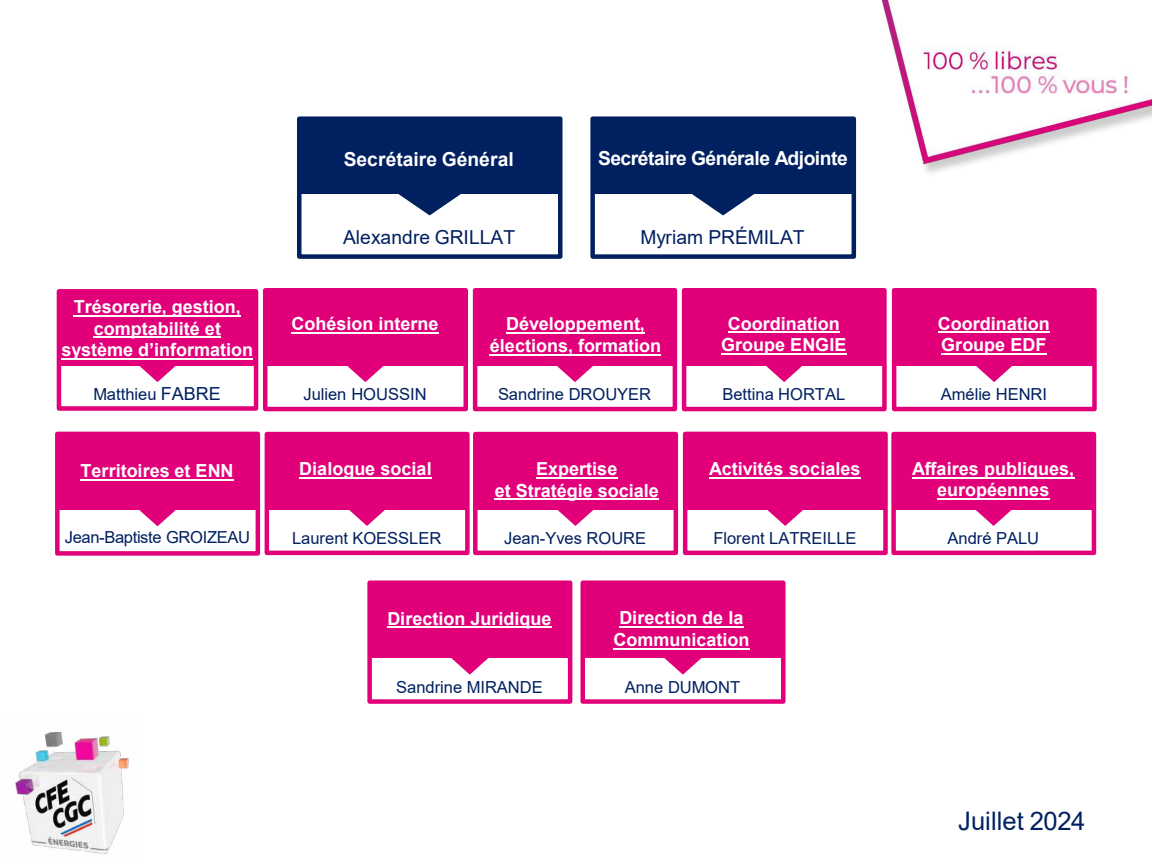
<style>
.page{position:relative;width:1152px;height:864px;background:#fff}
.page>*{position:absolute;margin:0;border:0;box-sizing:border-box;transform-origin:0 0}
.t1{font:25.5px "Arial";color:#002060}
.t2{font:19.2px "Arial";color:#002060}
.t3{font:700 19.2px "Arial";letter-spacing:-.025em;color:#fff}
.t4{font:700 19.2px "Arial";letter-spacing:.005em;color:#fff}
.t5{font:700 18px/21.6px "Arial";color:#fff;text-align:center}
.t6{font:16.5px "Arial";letter-spacing:-.005em;color:#002060}
.t7{font:16.5px "Arial";letter-spacing:-.025em;color:#002060}
.s1{font-size:18px}
</style>
<div class="page">
<div style="left:299px;top:119px;width:261px;height:75px;background:#002060"></div>
<div style="left:297px;top:116px;width:266px;height:143px;border:5px solid #002060"></div>
<svg style="left:398px;top:194px;width:63px;height:21px"></svg>
<div style="left:593px;top:119px;width:261px;height:75px;background:#002060"></div>
<div style="left:590px;top:116px;width:266px;height:143px;border:5px solid #002060"></div>
<svg style="left:692px;top:194px;width:62px;height:21px"></svg>
<div style="left:370px;top:583px;width:200px;height:75px;background:#e2007a"></div>
<div style="left:367px;top:580px;width:205px;height:124px;border:5px solid #e2007a"></div>
<svg style="left:451px;top:658px;width:38px;height:17px"></svg>
<hr style="left:387px;top:627px;width:165px;height:1px;background:#fff">
<div style="left:583px;top:583px;width:200px;height:75px;background:#e2007a"></div>
<div style="left:581px;top:580px;width:205px;height:124px;border:5px solid #e2007a"></div>
<svg style="left:650px;top:649px;width:66px;height:26px"></svg>
<hr style="left:619px;top:626px;width:125px;height:2px;background:#fff">
<hr style="left:613px;top:648px;width:136px;height:1px;background:#fff">
<img style="left:15px;top:731px;width:114px;height:123px">
<div style="left:59px;top:291px;width:197px;height:75px;background:#e2007a"></div>
<div style="left:57px;top:289px;width:201px;height:122px;border:5px solid #e2007a"></div>
<svg style="left:139px;top:366px;width:37px;height:16px"></svg>
<hr style="left:74px;top:315px;width:167px;height:2px;background:#fff">
<hr style="left:94px;top:337px;width:127px;height:1px;background:#fff">
<hr style="left:62px;top:358px;width:191px;height:2px;background:#fff">
<div style="left:475px;top:290px;width:200px;height:75px;background:#e2007a"></div>
<div style="left:473px;top:288px;width:204px;height:123px;border:5px solid #e2007a"></div>
<svg style="left:543px;top:365px;width:65px;height:17px"></svg>
<hr style="left:506px;top:332px;width:139px;height:2px;background:#fff">
<hr style="left:490px;top:354px;width:171px;height:2px;background:#fff">
<div style="left:265px;top:290px;width:201px;height:75px;background:#e2007a"></div>
<div style="left:263px;top:288px;width:205px;height:123px;border:5px solid #e2007a"></div>
<svg style="left:333px;top:365px;width:65px;height:17px"></svg>
<hr style="left:291px;top:332px;width:148px;height:2px;background:#fff">
<div style="left:684px;top:290px;width:200px;height:75px;background:#e2007a"></div>
<div style="left:682px;top:288px;width:205px;height:123px;border:5px solid #e2007a"></div>
<svg style="left:752px;top:365px;width:65px;height:17px"></svg>
<hr style="left:728px;top:332px;width:112px;height:1px;background:#fff">
<hr style="left:721px;top:353px;width:125px;height:2px;background:#fff">
<div style="left:894px;top:290px;width:200px;height:75px;background:#e2007a"></div>
<div style="left:892px;top:288px;width:205px;height:123px;border:5px solid #e2007a"></div>
<svg style="left:962px;top:365px;width:65px;height:17px"></svg>
<hr style="left:938px;top:332px;width:112px;height:1px;background:#fff">
<hr style="left:941px;top:353px;width:105px;height:2px;background:#fff">
<div style="left:267px;top:434px;width:200px;height:75px;background:#e2007a"></div>
<div style="left:265px;top:432px;width:205px;height:123px;border:5px solid #e2007a"></div>
<svg style="left:334px;top:509px;width:66px;height:17px"></svg>
<hr style="left:299px;top:477px;width:133px;height:2px;background:#fff">
<div style="left:475px;top:434px;width:201px;height:75px;background:#e2007a"></div>
<div style="left:473px;top:432px;width:205px;height:123px;border:5px solid #e2007a"></div>
<svg style="left:543px;top:498px;width:65px;height:28px"></svg>
<hr style="left:536px;top:477px;width:81px;height:2px;background:#fff">
<hr style="left:495px;top:499px;width:164px;height:1px;background:#fff">
<div style="left:894px;top:434px;width:200px;height:75px;background:#e2007a"></div>
<div style="left:891px;top:432px;width:205px;height:123px;border:5px solid #e2007a"></div>
<svg style="left:961px;top:509px;width:65px;height:17px"></svg>
<hr style="left:912px;top:477px;width:162px;height:2px;background:#fff">
<hr style="left:937px;top:498px;width:112px;height:2px;background:#fff">
<div style="left:685px;top:434px;width:200px;height:75px;background:#e2007a"></div>
<div style="left:683px;top:432px;width:205px;height:123px;border:5px solid #e2007a"></div>
<svg style="left:753px;top:509px;width:65px;height:17px"></svg>
<hr style="left:709px;top:477px;width:151px;height:2px;background:#fff">
<div style="left:57px;top:434px;width:201px;height:76px;background:#e2007a"></div>
<div style="left:55px;top:432px;width:205px;height:124px;border:5px solid #e2007a"></div>
<svg style="left:139px;top:510px;width:37px;height:16px"></svg>
<hr style="left:81px;top:479px;width:153px;height:2px;background:#fff">
<img style="left:881px;top:0;width:271px;height:173px">
<p class="t5" style="left:62px;top:298px;width:193px">Trésorerie, gestion, comptabilité et système d’information</p>
<p class="t6" style="left:93px;top:388px;width:129px">Matthieu <span class="s1">FABRE</span></p>
<p class="t5" style="left:81px;top:462px;width:155px">Territoires et ENN</p>
<p class="t7" style="left:65px;top:531px;width:187px">Jean-Baptiste GROIZEAU</p>
<p class="t4" style="left:344px;top:152px;width:172px">Secrétaire Général</p>
<p class="t2" style="left:343px;top:230px;width:174px">Alexandre GRILLAT</p>
<p class="t3" style="left:598px;top:151px;width:251px">Secrétaire Générale Adjointe</p>
<p class="t2" style="left:640px;top:230px;width:166px">Myriam PRÉMILAT</p>
<p class="t5" style="left:291px;top:315px;width:149px">Cohésion interne</p>
<p class="t6" style="left:303px;top:388px;width:125px">Julien HOUSSIN</p>
<p class="t5" style="left:490px;top:315px;width:173px">Développement, élections, formation</p>
<p class="t6" style="left:498px;top:388px;width:155px">Sandrine DROUYER</p>
<p class="t5" style="left:721px;top:314px;width:127px">Coordination<br>Groupe ENGIE</p>
<p class="t6" style="left:722px;top:388px;width:124px">Bettina HORTAL</p>
<p class="t5" style="left:299px;top:459px;width:134px">Dialogue social</p>
<p class="t6" style="left:292px;top:532px;width:151px">Laurent KOESSLER</p>
<p class="t5" style="left:495px;top:459px;width:166px">Expertise<br>et Stratégie sociale</p>
<p class="t6" style="left:504px;top:532px;width:144px">Jean-Yves ROURE</p>
<p class="t5" style="left:709px;top:459px;width:153px">Activités sociales</p>
<p class="t6" style="left:713px;top:532px;width:145px">Florent LATREILLE</p>
<p class="t5" style="left:387px;top:609px;width:166px">Direction Juridique</p>
<p class="t6" style="left:396px;top:681px;width:148px">Sandrine MIRANDE</p>
<p class="t5" style="left:613px;top:609px;width:138px">Direction de la<br>Communication</p>
<p class="t6" style="left:625px;top:681px;width:117px">Anne DUMONT</p>
<p class="t5" style="left:938px;top:314px;width:113px;text-align:left">Coordination<br>Groupe EDF</p>
<p class="t6" style="left:941px;top:388px;width:108px">Amélie HENRI</p>
<p class="t5" style="left:912px;top:459px;width:163px">Affaires publiques, européennes</p>
<p class="t6" style="left:948px;top:532px;width:93px">André PALU</p>
<h1 class="t1" style="left:958px;top:811px;width:129px">Juillet 2024</h1>
</div>
